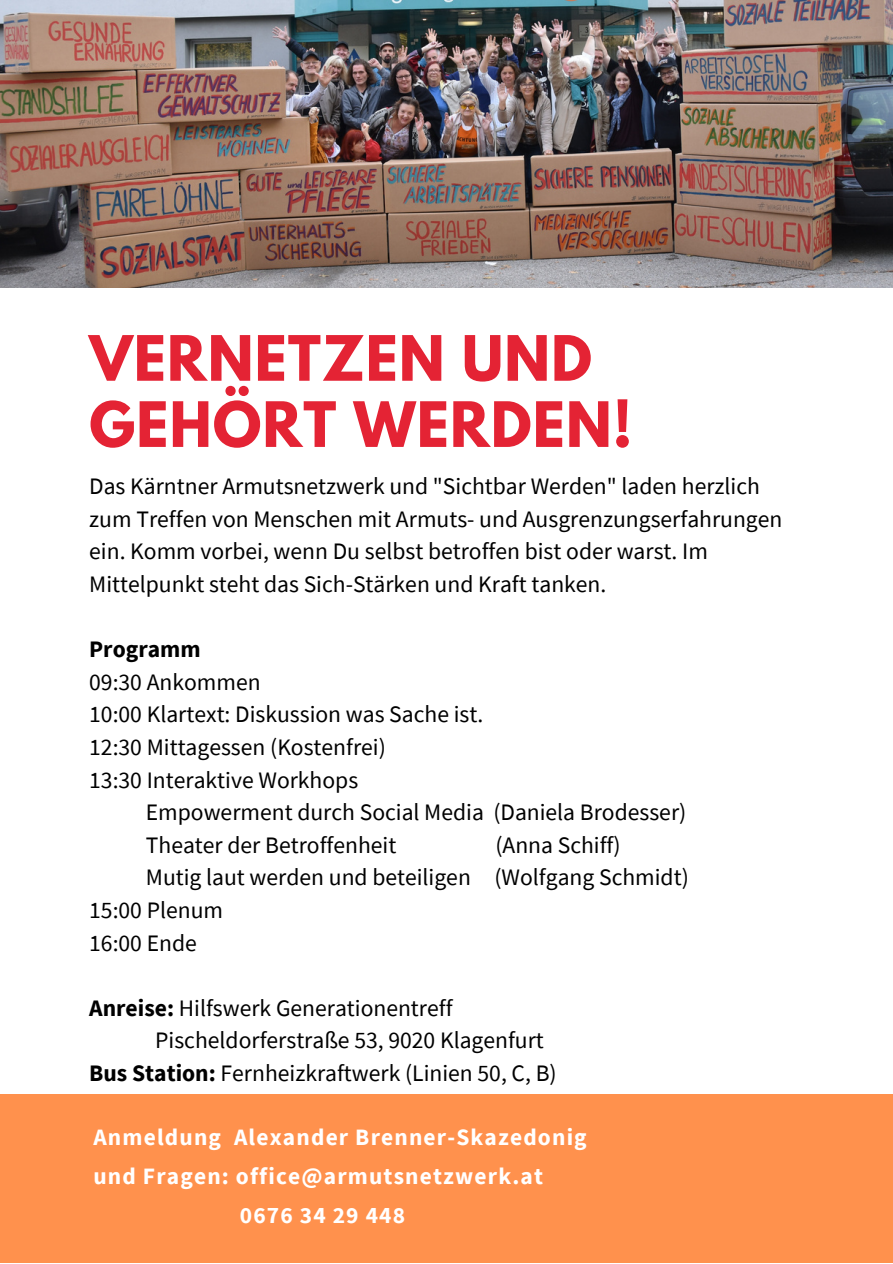
<style>
.page{position:relative;width:893px;height:1264px;background:#fff}
.page>*{position:absolute;margin:0;border:0;box-sizing:border-box;transform-origin:0 0}
.t1{font:700 55.35px/66.2px "League Spartan";letter-spacing:.02em;color:#e42334}
.t2{font:23.55px/32.5px "Source Sans Pro";color:#000}
.t3{font:700 23.55px "Source Sans Pro";color:#000}
.t4{font:700 23.4px "Source Sans Pro";letter-spacing:.05em;color:#fff}
.s1{font-weight:700}
</style>
<div class="page">
<div style="left:0;top:1094px;width:892px;height:168px;background:#ff914d"></div>
<img style="left:0;top:0;width:892px;height:288px">
<h1 class="t1" style="left:89px;top:332px;width:544px">VERNETZEN UND<br>GEHÖRT WERDEN!</h1>
<p class="t2" style="left:89px;top:469px;width:694px">Das Kärntner Armutsnetzwerk und "Sichtbar Werden" laden herzlich zum Treffen von Menschen mit Armuts- und Ausgrenzungserfahrungen ein. Komm vorbei, wenn Du selbst betroffen bist oder warst. Im Mittelpunkt steht das Sich-Stärken und Kraft tanken.</p>
<p class="t3" style="left:89px;top:634px;width:113px">Programm</p>
<p class="t2" style="left:89px;top:665px;width:395px">09:30 Ankommen<br>10:00 Klartext: Diskussion was Sache ist.<br>12:30 Mittagessen (Kostenfrei)<br>13:30 Interaktive Workhops</p>
<p class="t2" style="left:146px;top:795px;width:542px">Empowerment durch Social Media (Daniela Brodesser)<br>Theater der Betroffenheit</p>
<p class="t2" style="left:495px;top:828px;width:127px">(Anna Schiff)</p>
<p class="t2" style="left:146px;top:860px;width:544px">Mutig laut werden und beteiligen (Wolfgang Schmidt)</p>
<p class="t2" style="left:89px;top:893px;width:135px">15:00 Plenum</p>
<p class="t2" style="left:89px;top:925px;width:109px">16:00 Ende</p>
<p class="t2" style="left:89px;top:991px;width:365px"><span class="s1">Anreise:</span> Hilfswerk Generationentreff</p>
<p class="t2" style="left:155px;top:1023px;width:390px">Pischeldorferstraße 53, 9020 Klagenfurt</p>
<p class="t2" style="left:89px;top:1056px;width:469px"><span class="s1">Bus Station:</span> Fernheizkraftwerk (Linien 50, C, B)</p>
<p class="t4" style="left:93px;top:1121px;width:495px">Anmeldung Alexander Brenner-Skazedonig</p>
<p class="t4" style="left:93px;top:1160px;width:451px">und Fragen: office@armutsnetzwerk.at</p>
<p class="t4" style="left:240px;top:1200px;width:167px">0676 34 29 448</p>
</div>
